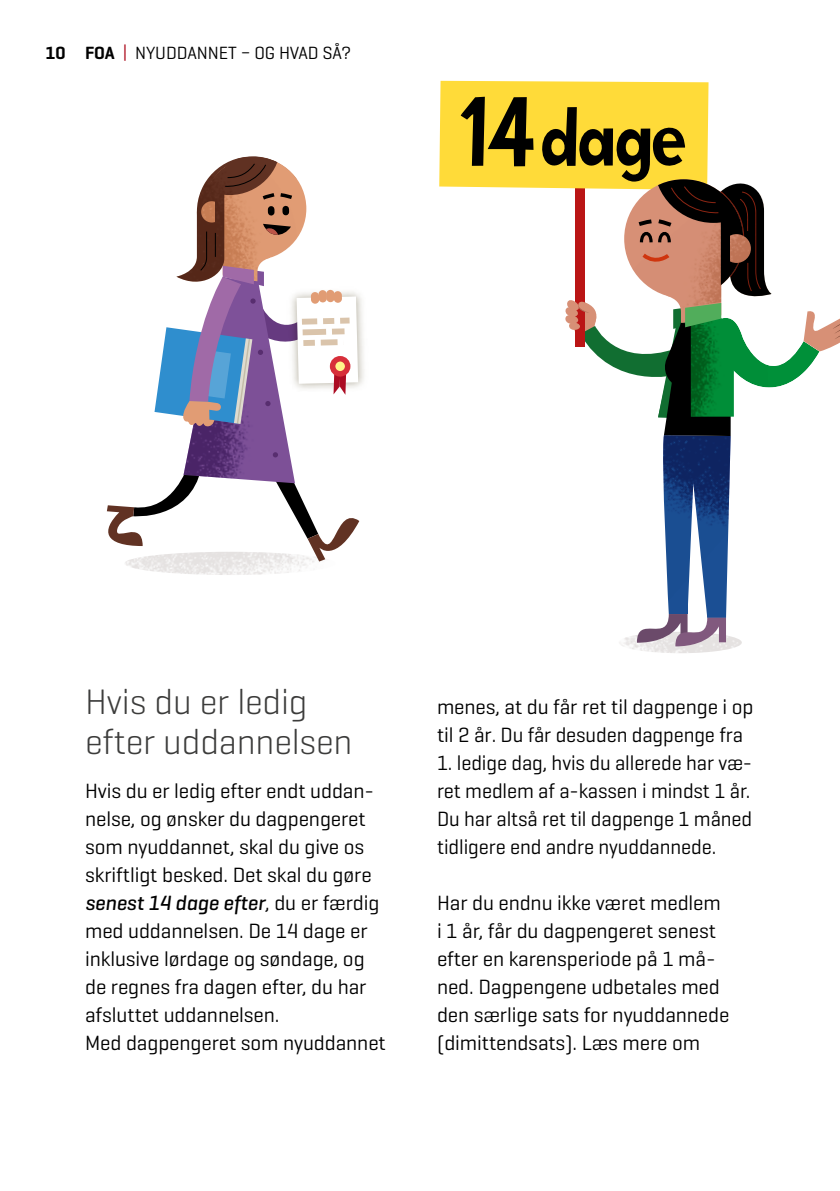
<style>
.page{position:relative;width:840px;height:1191px;background:#fff}
.page>*{position:absolute;margin:0;border:0;box-sizing:border-box;transform-origin:0 0}
.t1{font:300 36px/40px "Geogrotesque";letter-spacing:-.005em;color:#3c3c3b}
.t2{font:21px/28px "Geogrotesque";letter-spacing:-.005em;color:#000}
.t3{font:18px "Geogrotesque";letter-spacing:-.005em;color:#000}
.s1{font-weight:600}
.s2{color:#ae1122}
.s3{font-weight:500;font-style:italic}
</style>
<div class="page">
<img style="left:631px;top:648px;width:101px;height:5px">
<svg style="left:439px;top:81px;width:400px;height:567px"></svg>
<img style="left:660px;top:435px;width:70px;height:167px">
<img style="left:360px;top:297px;width:4px;height:88px">
<svg style="left:107px;top:156px;width:253px;height:396px"></svg>
<img style="left:125px;top:552px;width:201px;height:23px">
<p class="t3" style="left:45px;top:42px;width:307px"><span class="s1">10 FOA</span> <span class="s2">|</span> NYUDDANNET – OG HVAD SÅ?</p>
<h1 class="t1" style="left:85px;top:680px;width:269px">Hvis du er ledig efter uddannelsen</h1>
<p class="t2" style="left:85px;top:776px;width:302px">Hvis du er ledig efter endt uddan&shy;nelse, og ønsker du dagpengeret som nyuddannet, skal du give os skriftligt besked. Det skal du gøre <span class="s3">senest 14 dage efter</span>, du er færdig med uddannelsen. De 14 dage er inklusive lørdage og søndage, og de regnes fra dagen efter, du har afsluttet uddannelsen.<br>Med dagpengeret som nyuddannet</p>
<p class="t2" style="left:437px;top:692px;width:318px">menes, at du får ret til dagpenge i op til 2 år. Du får desuden dagpenge fra</p>
<p class="t2" style="left:437px;top:748px;width:316px;text-align:justify">1. ledige dag, hvis du allerede har væ&shy;ret medlem af a-kassen i mindst 1 år.<br>Du har altså ret til dagpenge 1 måned tidligere end andre nyuddannede.</p>
<p class="t2" style="left:437px;top:888px;width:294px">Har du endnu ikke været medlem i 1 år, får du dagpengeret senest efter en karensperiode på 1 må&shy;ned. Dagpengene udbetales med den særlige sats for nyuddannede (dimittendsats). Læs mere om</p>
</div>
